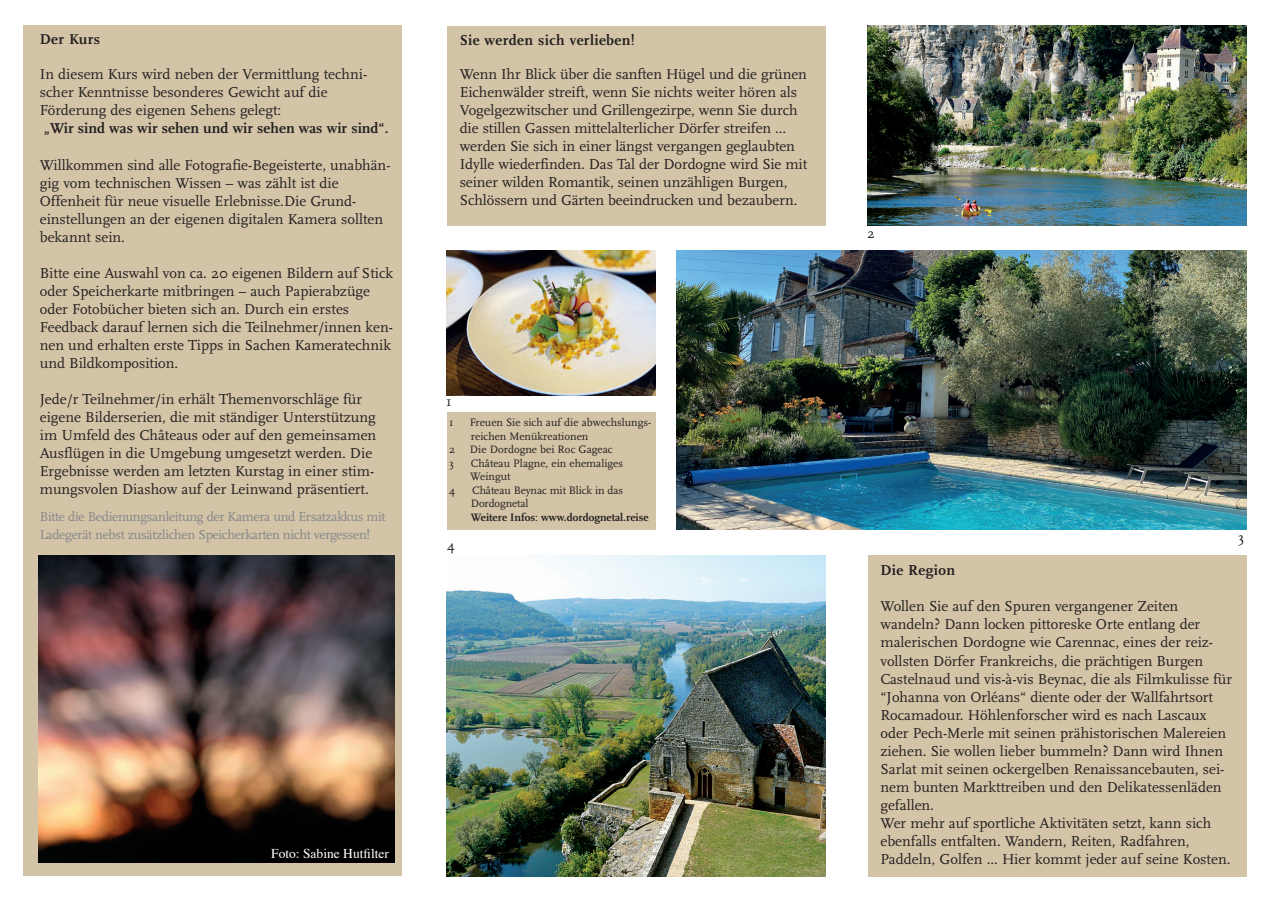
<style>
.page{position:relative;width:1272px;height:902px;background:#fff}
.page>*{position:absolute;margin:0;border:0;box-sizing:border-box;transform-origin:0 0}
.t1{font:15px/18px "Scala";color:#231f20}
.t2{font:700 15px "Scala";color:#231f20}
.t3{font:700 15px "Scala";letter-spacing:.025em;color:#231f20}
.t4{font:14.25px "Scala";color:#231f20}
.t5{font:13.5px/18px "Scala";letter-spacing:-.025em;color:#848689}
.t6{font:13.5px "Times";color:#fff}
.t7{font:11.25px/13.5px "Scala";color:#231f20}
.s1{font-weight:700}
</style>
<div class="page">
<div style="left:23px;top:26px;width:379px;height:850px;background:#d3c4a7"></div>
<div style="left:446px;top:412px;width:209px;height:117px;background:#d3c4a7"></div>
<div style="left:867px;top:555px;width:379px;height:321px;background:#d3c4a7"></div>
<div style="left:446px;top:26px;width:379px;height:199px;background:#d3c4a7"></div>
<img style="left:446px;top:555px;width:379px;height:321px">
<img style="left:867px;top:26px;width:379px;height:199px">
<img style="left:446px;top:250px;width:209px;height:145px">
<img style="left:38px;top:555px;width:356px;height:307px">
<img style="left:676px;top:250px;width:570px;height:279px">
<p class="t2" style="left:40px;top:31px;width:62px">Der Kurs</p>
<p class="t1" style="left:40px;top:66px;width:329px">In diesem Kurs wird neben der Vermittlung techni&shy;scher Kenntnisse besonderes Gewicht auf die<br>Förderung des eigenen Sehens gelegt:</p>
<p class="t2" style="left:44px;top:120px;width:346px">„Wir sind was wir sehen und wir sehen was wir sind“.</p>
<p class="t1" style="left:40px;top:156px;width:352px">Willkommen sind alle Fotografie-Begeisterte, unabhän&shy;gig vom technischen Wissen – was zählt ist die Offenheit für neue visuelle Erlebnisse.Die Grund&shy;einstellungen an der eigenen digitalen Kamera sollten bekannt sein.</p>
<p class="t1" style="left:40px;top:264px;width:355px">Bitte eine Auswahl von ca. 20 eigenen Bildern auf Stick oder Speicherkarte mitbringen – auch Papierabzüge oder Fotobücher bieten sich an. Durch ein erstes Feedback darauf lernen sich die Teilnehmer/innen ken&shy;nen und erhalten erste Tipps in Sachen Kameratechnik und Bildkomposition.</p>
<p class="t1" style="left:40px;top:390px;width:338px">Jede/r Teilnehmer/in erhält Themenvorschläge für eigene Bilderserien, die mit ständiger Unterstützung im Umfeld des Châteaus oder auf den gemeinsamen Ausflügen in die Umgebung umgesetzt werden. Die Ergebnisse werden am letzten Kurstag in einer stim&shy;mungsvolen Diashow auf der Leinwand präsentiert.</p>
<p class="t5" style="left:40px;top:507px;width:347px">Bitte die Bedienungsanleitung der Kamera und Ersatzakkus mit<br>Ladegerät nebst zusätzlichen Speicherkarten nicht vergessen!</p>
<p class="t3" style="left:460px;top:31px;width:177px">Sie werden sich verlieben!</p>
<p class="t1" style="left:460px;top:65px;width:349px">Wenn Ihr Blick über die sanften Hügel und die grünen Eichenwälder streift, wenn Sie nichts weiter hören als Vogelgezwitscher und Grillengezirpe, wenn Sie durch die stillen Gassen mittelalterlicher Dörfer streifen ... werden Sie sich in einer längst vergangen geglaubten Idylle wiederfinden. Das Tal der Dordogne wird Sie mit seiner wilden Romantik, seinen unzähligen Burgen, Schlössern und Gärten beeindrucken und bezaubern.</p>
<p class="t4" style="left:446px;top:393px;width:7px">1</p>
<p class="t7" style="left:449px;top:416px;width:6px">1</p>
<p class="t7" style="left:470px;top:416px;width:183px">Freuen Sie sich auf die abwechslungs&shy;reichen Menükreationen</p>
<p class="t7" style="left:449px;top:443px;width:7px">2</p>
<p class="t7" style="left:470px;top:443px;width:144px">Die Dordogne bei Roc Gageac</p>
<p class="t7" style="left:449px;top:456px;width:6px">3</p>
<p class="t7" style="left:470px;top:456px;width:154px">Château Plagne, ein ehemaliges<br>Weingut</p>
<p class="t7" style="left:449px;top:483px;width:8px">4</p>
<p class="t7" style="left:471px;top:483px;width:179px">Château Beynac mit Blick in das<br>Dordognetal<br><span class="s1">Weitere Infos</span>: <span class="s1">www.dordognetal.reise</span></p>
<p class="t4" style="left:447px;top:538px;width:9px">4</p>
<p class="t6" style="left:271px;top:841px;width:119px">Foto: Sabine Hutfilter</p>
<p class="t4" style="left:867px;top:225px;width:9px">2</p>
<p class="t4" style="left:1237px;top:529px;width:8px">3</p>
<p class="t3" style="left:880px;top:562px;width:76px">Die Region</p>
<p class="t1" style="left:880px;top:597px;width:353px">Wollen Sie auf den Spuren vergangener Zeiten wandeln? Dann locken pittoreske Orte entlang der malerischen Dordogne wie Carennac, eines der reiz&shy;vollsten Dörfer Frankreichs, die prächtigen Burgen Castelnaud und vis-à-vis Beynac, die als Filmkulisse für “Johanna von Orléans“ diente oder der Wallfahrtsort Rocamadour. Höhlenforscher wird es nach Lascaux oder Pech-Merle mit seinen prähistorischen Malereien ziehen. Sie wollen lieber bummeln? Dann wird Ihnen Sarlat mit seinen ockergelben Renaissancebauten, sei&shy;nem bunten Markttreiben und den Delikatessenläden gefallen.<br>Wer mehr auf sportliche Aktivitäten setzt, kann sich ebenfalls entfalten. Wandern, Reiten, Radfahren, Paddeln, Golfen ... Hier kommt jeder auf seine Kosten.</p>
</div>
